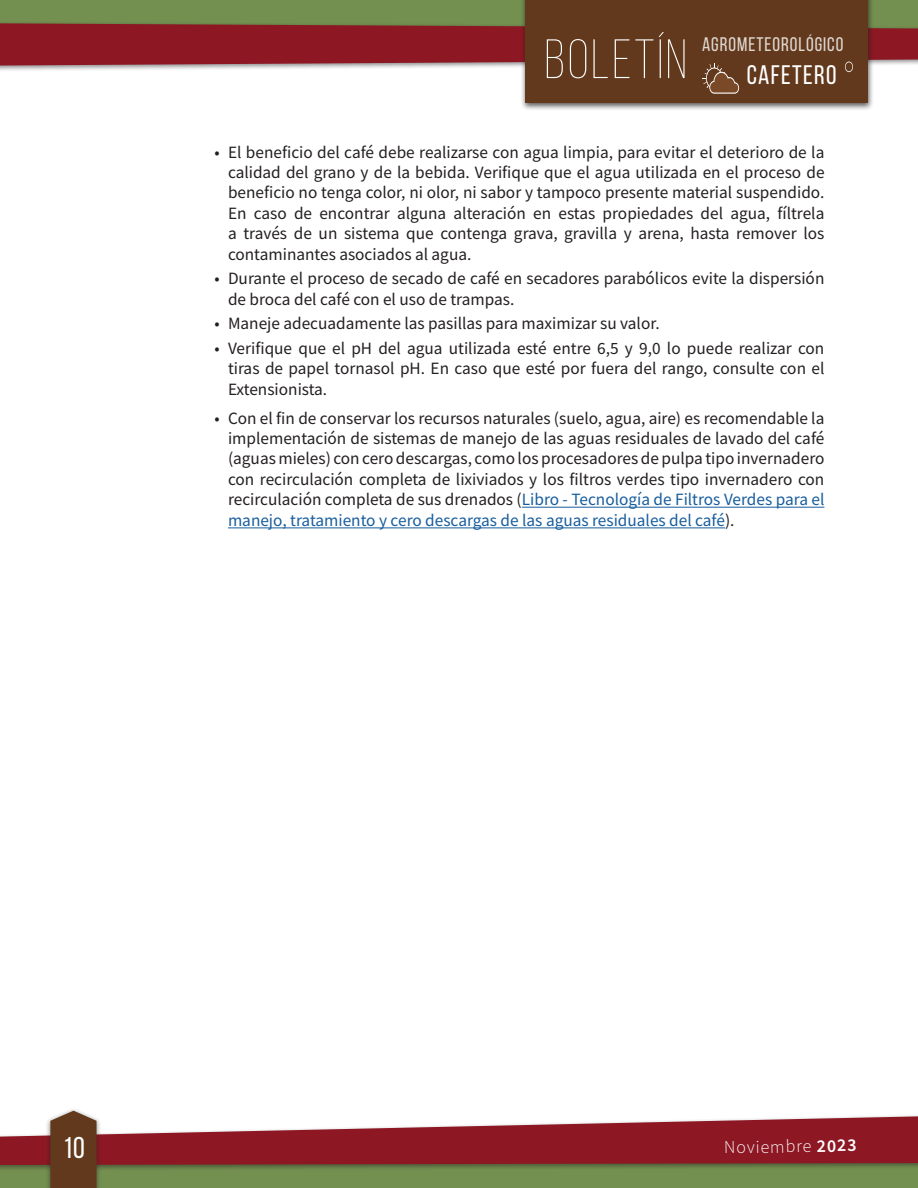
<style>
.page{position:relative;width:918px;height:1188px;background:#fff}
.page>*{position:absolute;margin:0;border:0;box-sizing:border-box;transform-origin:0 0}
.t1{font:300 55.35px "Bebas Neue";letter-spacing:.05em;color:#fff}
.t2{font:30px "Bebas Neue";color:#fff}
.t3{font:26.85px "Bebas Neue";letter-spacing:.05em;color:#fff}
.t4{font:19.65px "Bebas Neue";letter-spacing:.05em;color:#fff}
.t5{font:300 18px "Source Sans Pro";color:#fff}
.t6{font:17.25px/20.4px "Source Sans Pro";color:#231f20;text-align:justify}
.s1{color:#175d9e}
.s2{font-weight:600}
</style>
<div class="page">
<div style="left:0;top:1143px;width:918px;height:45px;background:#749050"></div>
<div style="left:0;top:0;width:918px;height:55px;background:#749050"></div>
<div style="left:0;top:1113px;width:918px;height:59px;background:#231f20;opacity:.5"></div>
<svg style="left:0;top:1116px;width:918px;height:49px;fill:#8d1824"></svg>
<div style="left:520px;top:0;width:354px;height:111px;background:#231f20;opacity:.75"></div>
<div style="left:526px;top:0;width:342px;height:103px;background:#62391c"></div>
<svg style="left:0;top:23px;width:918px;height:71px"></svg>
<div style="left:45px;top:1107px;width:57px;height:81px;background:#231f20;opacity:.5"></div>
<svg style="left:50px;top:1111px;width:47px;height:77px;background:#6b452a"></svg>
<hr style="left:522px;top:507px;width:302px;height:1px;background:#175d9e">
<hr style="left:228px;top:527px;width:497px;height:1px;background:#175d9e">
<h1 class="t1" style="left:545px;top:30px;width:144px">BOLETÍN</h1>
<p class="t4" style="left:702px;top:34px;width:143px">AGROMETEOROLÓGICO</p>
<h3 class="t3" style="left:747px;top:60px;width:91px">CAFETERO</h3>
<p class="t6" style="left:228px;top:141px;width:598px;text-indent:-14px">• El beneficio del café debe realizarse con agua limpia, para evitar el deterioro de la calidad del grano y de la bebida. Verifique que el agua utilizada en el proceso de beneficio no tenga color, ni olor, ni sabor y tampoco presente material suspendido.<br>En caso de encontrar alguna alteración en estas propiedades del agua, fíltrela a través de un sistema que contenga grava, gravilla y arena, hasta remover los contaminantes asociados al agua.</p>
<p class="t6" style="left:228px;top:268px;width:598px;text-indent:-14px">• Durante el proceso de secado de café en secadores parabólicos evite la dispersión de broca del café con el uso de trampas.</p>
<p class="t6" style="left:215px;top:313px;width:447px">• Maneje adecuadamente las pasillas para maximizar su valor.</p>
<p class="t6" style="left:228px;top:338px;width:598px;text-indent:-14px">• Verifique que el pH del agua utilizada esté entre 6,5 y 9,0 lo puede realizar con tiras de papel tornasol pH. En caso que esté por fuera del rango, consulte con el Extensionista.</p>
<p class="t6" style="left:228px;top:407px;width:598px;text-indent:-14px">• Con el fin de conservar los recursos naturales (suelo, agua, aire) es recomendable la implementación de sistemas de manejo de las aguas residuales de lavado del café (aguas mieles) con cero descargas, como los procesadores de pulpa tipo invernadero con recirculación completa de lixiviados y los filtros verdes tipo invernadero con recirculación completa de sus drenados (<span class="s1">Libro - Tecnología de Filtros Verdes para el manejo, tratamiento y cero descargas de las aguas residuales del café</span>).</p>
<h2 class="t2" style="left:63px;top:1132px;width:23px">10</h2>
<p class="t5" style="left:724px;top:1135px;width:134px;rotate:-1deg">Noviembre <span class="s2">2023</span></p>
</div>
